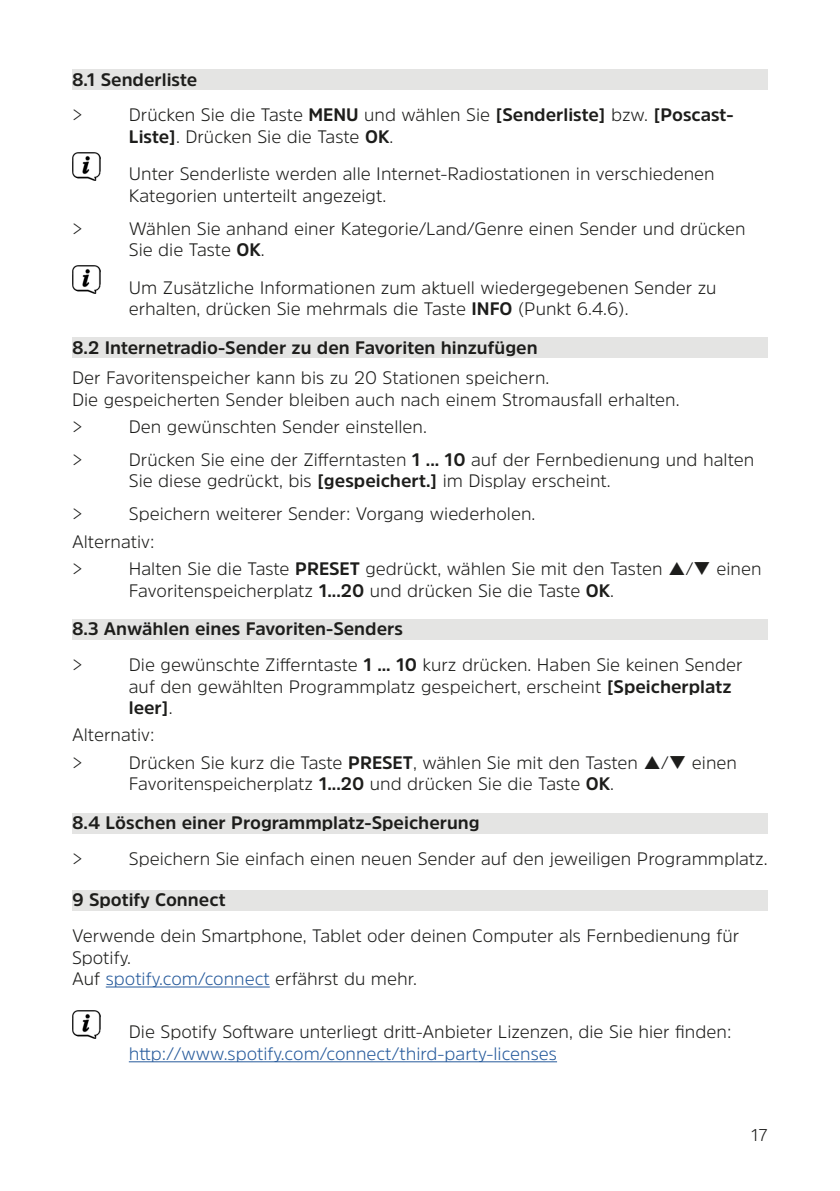
<style>
.page{position:relative;width:840px;height:1191px;background:#fff}
.page>*{position:absolute;margin:0;border:0;box-sizing:border-box;transform-origin:0 0}
.Einzug{font:300 18px/21.6px "Amsi Pro";color:#1d1d1b}
.Hinweis{font:300 18px/21.6px "Amsi Pro";color:#1d1d1b}
.t1{font:700 18px "Amsi Pro";color:#1d1d1b}
.t2{font:300 17px "Amsi Pro";color:#1d1d1b}
.s1{font-weight:700}
.s2{color:#275b9c}
</style>
<div class="page">
<div style="left:72px;top:69px;width:695px;height:21px;background:#e4e4e3"></div>
<div style="left:72px;top:337px;width:695px;height:21px;background:#e4e4e3"></div>
<div style="left:72px;top:619px;width:695px;height:20px;background:#e4e4e3"></div>
<div style="left:72px;top:812px;width:695px;height:21px;background:#e4e4e3"></div>
<div style="left:72px;top:890px;width:695px;height:20px;background:#e4e4e3"></div>
<hr style="left:106px;top:986px;width:163px;height:1px;background:#275b9c">
<hr style="left:129px;top:1061px;width:427px;height:1px;background:#275b9c">
<img style="left:72px;top:152px;width:28px;height:28px">
<img style="left:72px;top:266px;width:28px;height:28px">
<img style="left:72px;top:1010px;width:28px;height:28px">
<p class="t1" style="left:72px;top:67px;width:127px">8.1 Senderliste</p>
<p class="Einzug" style="left:72px;top:104px;width:12px">&gt;</p>
<p class="Einzug" style="left:129px;top:104px;width:606px">Drücken Sie die Taste <span class="s1">MENU</span> und wählen Sie <span class="s1">[Senderliste]</span> bzw. <span class="s1">[Poscast-<br>Liste]</span>. Drücken Sie die Taste <span class="s1">OK</span>.</p>
<p class="Hinweis" style="left:129px;top:162px;width:587px">Unter Senderliste werden alle Internet-Radiostationen in verschiedenen<br>Kategorien unterteilt angezeigt.</p>
<p class="Einzug" style="left:72px;top:217px;width:12px">&gt;</p>
<p class="Einzug" style="left:129px;top:217px;width:618px">Wählen Sie anhand einer Kategorie/Land/Genre einen Sender und drücken<br>Sie die Taste <span class="s1">OK</span>.</p>
<p class="Hinweis" style="left:129px;top:276px;width:589px">Um Zusätzliche Informationen zum aktuell wiedergegebenen Sender zu erhalten, drücken Sie mehrmals die Taste <span class="s1">INFO</span> (Punkt 6.4.6).</p>
<p class="t1" style="left:72px;top:335px;width:467px">8.2 Internetradio-Sender zu den Favoriten hinzufügen</p>
<p class="Einzug" style="left:72px;top:366px;width:478px">Der Favoritenspeicher kann bis zu 20 Stationen speichern.</p>
<p class="Einzug" style="left:72px;top:388px;width:608px">Die gespeicherten Sender bleiben auch nach einem Stromausfall erhalten.</p>
<p class="Einzug" style="left:72px;top:415px;width:12px">&gt;</p>
<p class="Einzug" style="left:129px;top:415px;width:299px">Den gewünschten Sender einstellen.</p>
<p class="Einzug" style="left:72px;top:448px;width:12px">&gt;</p>
<p class="Einzug" style="left:129px;top:448px;width:626px">Drücken Sie eine der Zifferntasten <span class="s1">1 ... 10</span> auf der Fernbedienung und halten<br>Sie diese gedrückt, bis <span class="s1">[gespeichert.]</span> im Display erscheint.</p>
<p class="Einzug" style="left:72px;top:503px;width:12px">&gt;</p>
<p class="Einzug" style="left:129px;top:503px;width:408px">Speichern weiterer Sender: Vorgang wiederholen.</p>
<p class="Einzug" style="left:72px;top:530px;width:84px">Alternativ:</p>
<p class="Einzug" style="left:72px;top:557px;width:12px">&gt;</p>
<p class="Einzug" style="left:129px;top:557px;width:535px">Halten Sie die Taste <span class="s1">PRESET</span> gedrückt, wählen Sie mit den Tasten</p>
<p class="Einzug" style="left:685px;top:557px;width:77px">/❑ einen</p>
<p class="Einzug" style="left:129px;top:579px;width:486px">Favoritenspeicherplatz <span class="s1">1...20</span> und drücken Sie die Taste <span class="s1">OK</span>.</p>
<p class="t1" style="left:72px;top:616px;width:332px">8.3 Anwählen eines Favoriten-Senders</p>
<p class="Einzug" style="left:72px;top:653px;width:12px">&gt;</p>
<p class="Einzug" style="left:129px;top:653px;width:615px">Die gewünschte Zifferntaste <span class="s1">1 ... 10</span> kurz drücken. Haben Sie keinen Sender auf den gewählten Programmplatz gespeichert, erscheint <span class="s1">[Speicherplatz leer]</span>.</p>
<p class="Einzug" style="left:72px;top:724px;width:84px">Alternativ:</p>
<p class="Einzug" style="left:72px;top:751px;width:12px">&gt;</p>
<p class="Einzug" style="left:129px;top:751px;width:510px">Drücken Sie kurz die Taste <span class="s1">PRESET</span>, wählen Sie mit den Tasten</p>
<p class="Einzug" style="left:660px;top:751px;width:77px">/❑ einen</p>
<p class="Einzug" style="left:129px;top:772px;width:486px">Favoritenspeicherplatz <span class="s1">1...20</span> und drücken Sie die Taste <span class="s1">OK</span>.</p>
<p class="t1" style="left:72px;top:810px;width:409px">8.4 Löschen einer Programmplatz-Speicherung</p>
<p class="Einzug" style="left:72px;top:847px;width:12px">&gt;</p>
<p class="Einzug" style="left:129px;top:847px;width:640px">Speichern Sie einfach einen neuen Sender auf den jeweiligen Programmplatz.</p>
<p class="t1" style="left:72px;top:887px;width:155px">9 Spotify Connect</p>
<p class="Einzug" style="left:72px;top:924px;width:668px">Verwende dein Smartphone, Tablet oder deinen Computer als Fernbedienung für<br>Spotify.<br>Auf <span class="s2">spotify.com/connect</span> erfährst du mehr.</p>
<p class="Hinweis" style="left:129px;top:1020px;width:604px">Die Spotify Software unterliegt dritt-Anbieter Lizenzen, die Sie hier finden: <span class="s2">http://www.spotify.com/connect/third-party-licenses</span></p>
<p class="t2" style="left:750px;top:1123px;width:18px">17</p>
</div>
